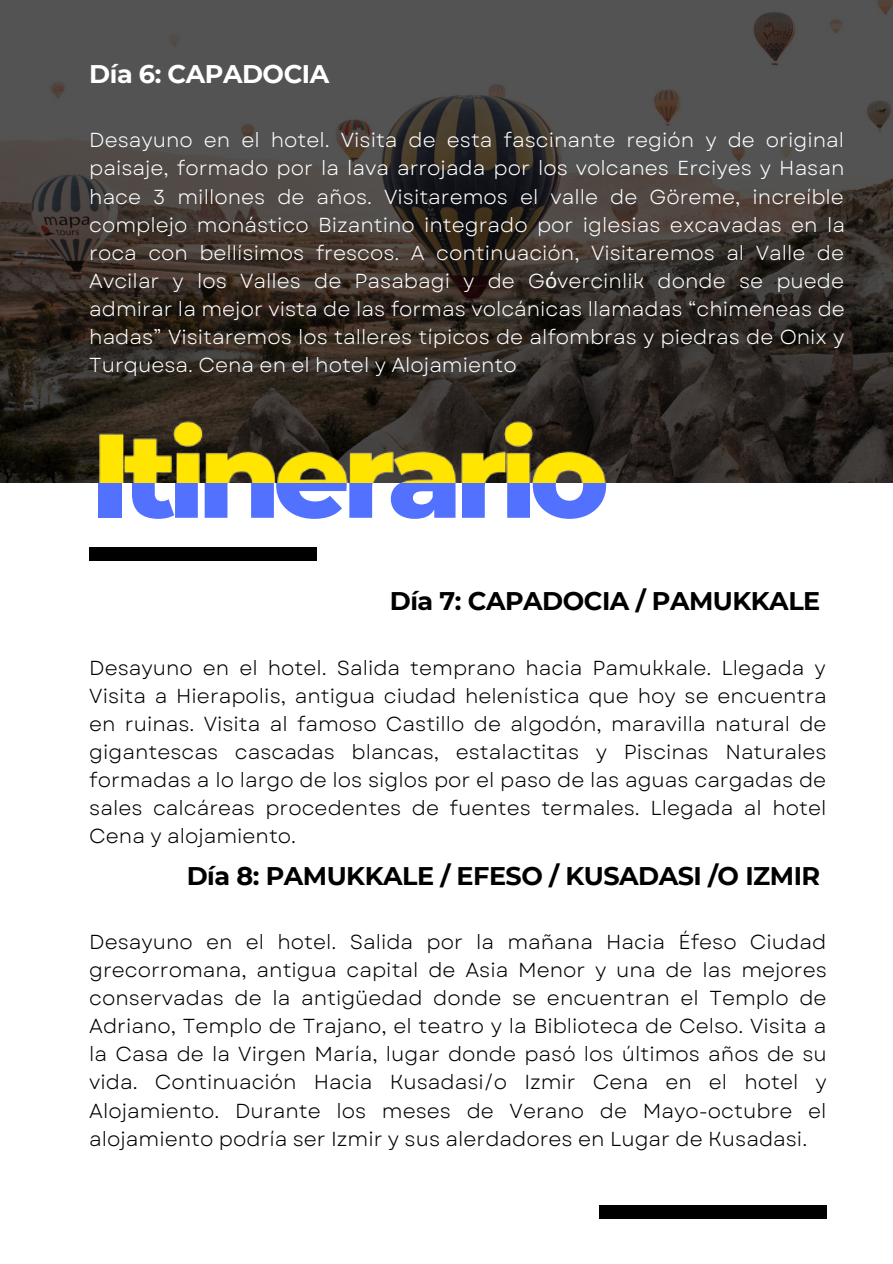
<style>
.page{position:relative;width:893px;height:1264px;background:#fff}
.page>*{position:absolute;margin:0;border:0;box-sizing:border-box;transform-origin:0 0}
.t1{font:800 119.85px "Montserrat";letter-spacing:-.065em;color:#5271ff}
.t2{font:700 25.5px "Montserrat";letter-spacing:-.02em;color:#000}
.t3{font:700 25.5px "Montserrat";letter-spacing:-.02em;color:#fff}
.t4{font:20.25px/28px "Garet";color:#000;text-align:justify}
.t5{font:20.25px/28px "Garet";color:#fff;text-align:justify}
.s1{font-family:"Noto Sans"}
</style>
<div class="page">
<div style="left:89px;top:547px;width:228px;height:14px;background:#000"></div>
<div style="left:599px;top:1205px;width:228px;height:14px;background:#000"></div>
<svg style="left:0;top:0;width:892px;height:482px;background:#44413f"></svg>
<img style="left:47px;top:173px;width:605px;height:309px">
<p class="t3" style="left:89px;top:59px;width:241px">Día 6: CAPADOCIA</p>
<p class="t5" style="left:89px;top:126px;width:757px">Desayuno en el hotel. Visita de esta fascinante región y de original paisaje, formado por la lava arrojada por los volcanes Erciyes y Hasan hace 3 millones de años. Visitaremos el valle de Göreme, increíble complejo monástico Bizantino integrado por iglesias excavadas en la roca con bellísimos frescos. A continuación, Visitaremos al Valle de Avcilar y los Valles de Pasabagi y de G<span class="s1">ό</span>vercinlik donde se puede admirar la mejor vista de las formas volcánicas llamadas “chimeneas de hadas” Visitaremos los talleres típicos de alfombras y piedras de Onix y Turquesa. Cena en el hotel y Alojamiento</p>
<p class="t1" style="left:89px;top:402px;width:521px">Itinerario</p>
<p class="t2" style="left:390px;top:585px;width:432px">Día 7: CAPADOCIA / PAMUKKALE</p>
<p class="t4" style="left:89px;top:653px;width:739px">Desayuno en el hotel. Salida temprano hacia Pamukkale. Llegada y Visita a Hierapolis, antigua ciudad helenística que hoy se encuentra en ruinas. Visita al famoso Castillo de algodón, maravilla natural de gigantescas cascadas blancas, estalactitas y Piscinas Naturales formadas a lo largo de los siglos por el paso de las aguas cargadas de sales calcáreas procedentes de fuentes termales. Llegada al hotel Cena y alojamiento.</p>
<p class="t2" style="left:187px;top:860px;width:635px">Día 8: PAMUKKALE / EFESO / KUSADASI /O IZMIR</p>
<p class="t4" style="left:89px;top:927px;width:739px">Desayuno en el hotel. Salida por la mañana Hacia Éfeso Ciudad grecorromana, antigua capital de Asia Menor y una de las mejores conservadas de la antigüedad donde se encuentran el Templo de Adriano, Templo de Trajano, el teatro y la Biblioteca de Celso. Visita a la Casa de la Virgen María, lugar donde pasó los últimos años de su vida. Continuación Hacia Kusadasi/o Izmir Cena en el hotel y Alojamiento. Durante los meses de Verano de Mayo-octubre el alojamiento podría ser Izmir y sus alerdadores en Lugar de Kusadasi.</p>
</div>
